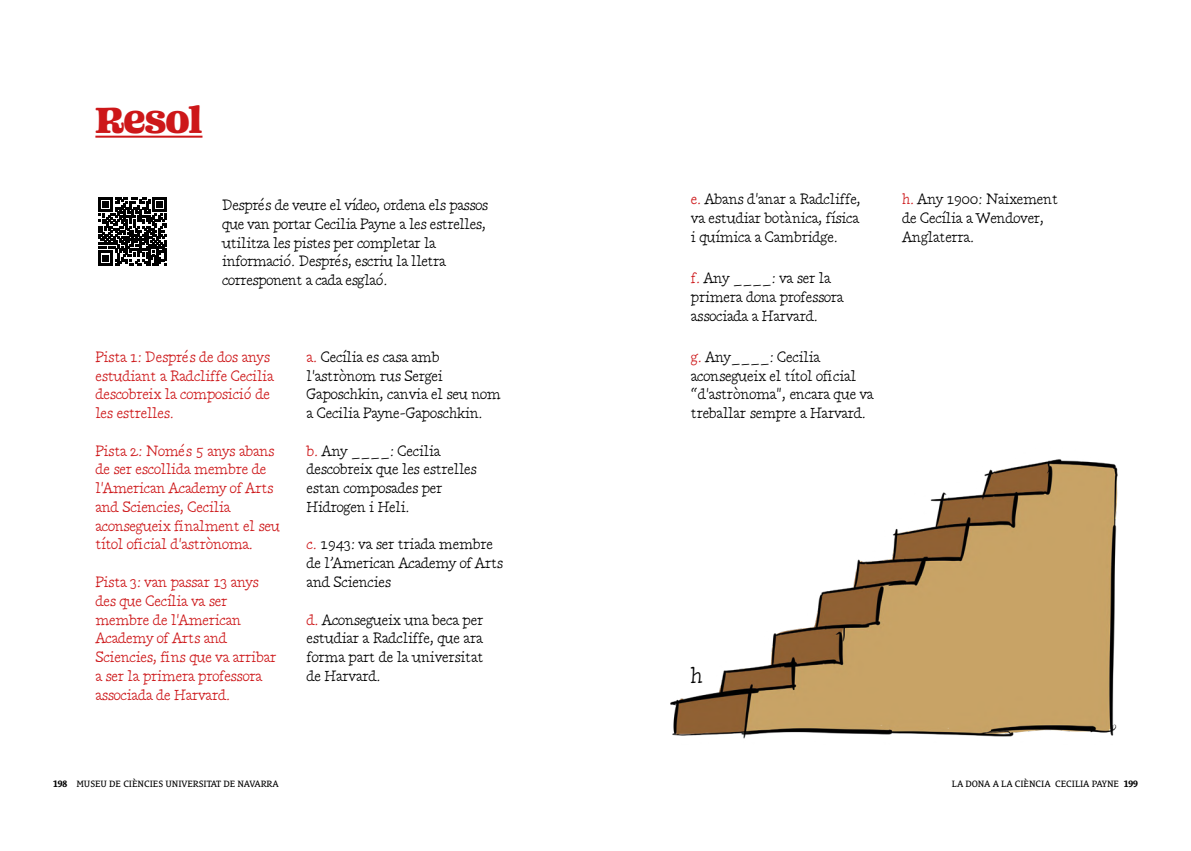
<style>
.page{position:relative;width:1191px;height:851px;background:#fff}
.page>*{position:absolute;margin:0;border:0;box-sizing:border-box;transform-origin:0 0}
.t1{font:40px "Ohno Blazeface 12 Point";letter-spacing:-.03em;color:#cd1719}
.t2{font:22.5px "Manu Std Formal";color:#000}
.t3{font:15px/18.8px "Manu Std Formal";letter-spacing:-.02em;color:#000}
.t4{font:15px/18.8px "Manu Std Formal";letter-spacing:-.02em;color:#cd1719}
.t5{font:9.38px "Le Monde Courrier Pro";letter-spacing:-.01em;color:#000}
.s1{color:#cd1719}
.s2{font-weight:700}
</style>
<div class="page">
<hr style="left:95px;top:136px;width:107px;height:2px;background:#cd1719">
<svg style="left:98px;top:197px;width:69px;height:68px"></svg>
<img style="left:671px;top:459px;width:446px;height:280px">
<h1 class="t1" style="left:95px;top:94px;width:109px">Resol</h1>
<p class="t3" style="left:222px;top:194px;width:268px">Després de veure el vídeo, ordena els passos que van portar Cecilia Payne a les estrelles, utilitza les pistes per completar la informació. Després, escriu la lletra corresponent a cada esglaó.</p>
<p class="t3" style="left:691px;top:189px;width:171px;text-align:justify"><span class="s1">e.</span> Abans d'anar a Radcliffe, va estudiar botànica, física i química a Cambridge.</p>
<p class="t3" style="left:691px;top:267px;width:154px"><span class="s1">f.</span> Any ____: va ser la primera dona professora associada a Harvard.</p>
<p class="t3" style="left:691px;top:346px;width:184px"><span class="s1">g.</span> Any____: Cecilia aconsegueix el títol oficial “d'astrònoma", encara que va treballar sempre a Harvard.</p>
<p class="t4" style="left:95px;top:346px;width:180px">Pista 1: Després de dos anys estudiant a Radcliffe Cecilia descobreix la composició de les estrelles.</p>
<p class="t4" style="left:95px;top:440px;width:186px">Pista 2: Només 5 anys abans de ser escollida membre de l'American Academy of Arts and Sciencies, Cecilia aconsegueix finalment el seu títol oficial d'astrònoma.</p>
<p class="t4" style="left:95px;top:571px;width:182px">Pista 3: van passar 13 anys des que Cecília va ser membre de l'American<br>Academy of Arts and<br>Sciencies, fins que va arribar a ser la primera professora associada de Harvard.</p>
<p class="t3" style="left:306px;top:346px;width:196px"><span class="s1">a.</span> Cecília es casa amb l'astrònom rus Sergei<br>Gaposchkin, canvia el seu nom a Cecilia Payne-Gaposchkin.</p>
<p class="t3" style="left:306px;top:440px;width:172px"><span class="s1">b.</span> Any ____: Cecilia descobreix que les estrelles estan composades per<br>Hidrogen i Heli.</p>
<p class="t3" style="left:306px;top:534px;width:198px"><span class="s1">c.</span> 1943: va ser triada membre de l’American Academy of Arts and Sciencies</p>
<p class="t3" style="left:306px;top:609px;width:178px;text-align:justify"><span class="s1">d.</span> Aconsegueix una beca per estudiar a Radcliffe, que ara forma part de la universitat de Harvard.</p>
<h2 class="t2" style="left:690px;top:657px;width:14px">h</h2>
<p class="t3" style="left:902px;top:189px;width:157px"><span class="s1">h.</span> Any 1900: Naixement de Cecília a Wendover,<br>Anglaterra.</p>
<p class="t5" style="left:53px;top:776px;width:227px"><span class="s2">198</span> MUSEU DE CIÈNCIES UNIVERSITAT DE NAVARRA</p>
<p class="t5" style="left:952px;top:776px;width:187px">LA DONA A LA CIÈNCIA CECILIA PAYNE <span class="s2">199</span></p>
</div>
